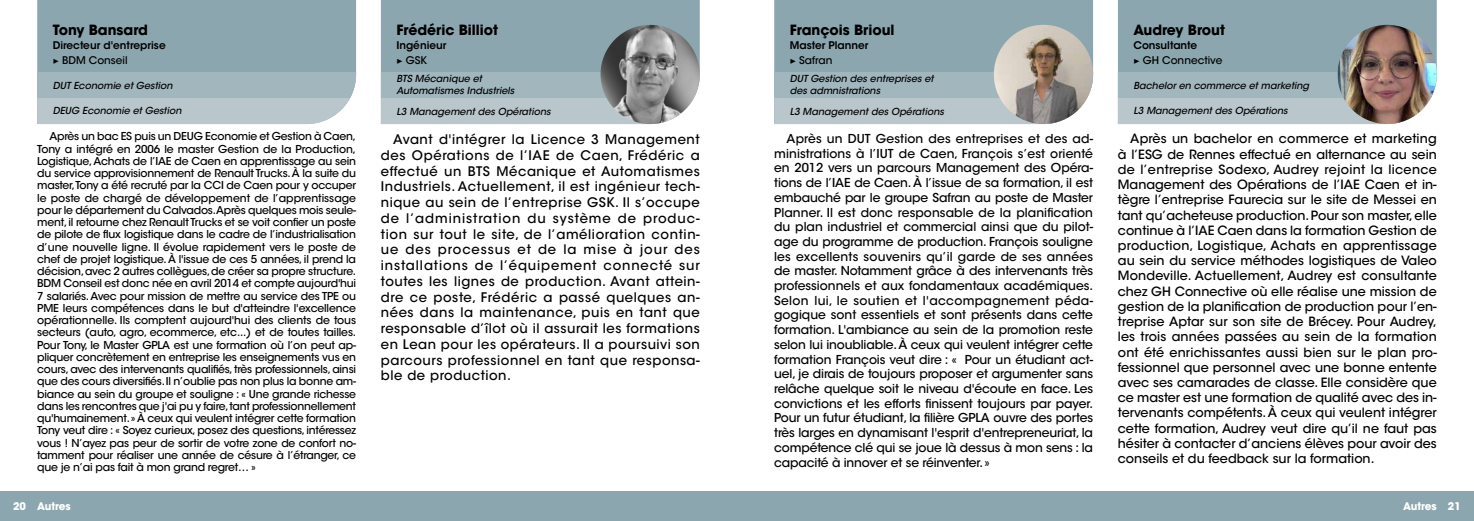
<style>
.page{position:relative;width:1474px;height:521px;background:#fff}
.page>*{position:absolute;margin:0;border:0;box-sizing:border-box;transform-origin:0 0}
.t1{font:700 14px "ITC Avant Garde Std";color:#000}
.t2{font:500 13.12px/15.8px "ITC Avant Garde Std";letter-spacing:.04em;color:#000;text-align:justify}
.t3{font:500 12.69px/15.2px "ITC Avant Garde Std";color:#000;text-align:justify}
.t4{font:500 12.25px/14.7px "ITC Avant Garde Std";letter-spacing:-.01em;color:#000;text-align:justify}
.t5{font:500 10.85px/12.2px "ITC Avant Garde Std";letter-spacing:-.02em;color:#000;text-align:justify}
.t6{font:600 10.5px/15px "ITC Avant Garde Std";color:#000}
.t7{font:500 10.5px/15px "ITC Avant Garde Std";color:#000}
.t8{font:700 10.5px "ITC Avant Garde Std";color:#fff}
.t9{font:italic 500 9.62px/11.5px "ITC Avant Garde Std";color:#000}
.s1{font-family:"Minion Pro";font-weight:500}
.s2{font-weight:500}
.s3{font-weight:600}
.s4{font-family:"Minion Pro"}
</style>
<div class="page">
<div style="left:774px;top:0;width:319px;height:72px;background:#8ca6af"></div>
<div style="left:1117px;top:0;width:319px;height:72px;background:#8ca6af"></div>
<svg style="left:774px;top:72px;width:319px;height:52px;background:#b1c1c7"></svg>
<svg style="left:1117px;top:72px;width:319px;height:52px;background:#b1c1c6"></svg>
<img style="left:993px;top:25px;width:100px;height:99px;border-radius:50px">
<img style="left:1337px;top:25px;width:99px;height:99px;border-radius:50px">
<div style="left:37px;top:0;width:319px;height:72px;background:#8ca6af"></div>
<div style="left:381px;top:0;width:318px;height:72px;background:#8ca6af"></div>
<svg style="left:37px;top:72px;width:319px;height:52px;background:#afc0c6"></svg>
<svg style="left:381px;top:72px;width:318px;height:52px;background:#b1c1c6"></svg>
<img style="left:600px;top:25px;width:99px;height:99px;border-radius:50px">
<div style="left:0;top:491px;width:737px;height:30px;background:#8ca6af"></div>
<div style="left:737px;top:491px;width:736px;height:30px;background:#8ca6af"></div>
<p class="t1" style="left:53px;top:21px;width:97px">Tony Bansard</p>
<p class="t6" style="left:53px;top:38px;width:114px">Directeur d'entreprise <span class="s1">▶</span> <span class="s2">BDM Conseil</span></p>
<p class="t9" style="left:53px;top:80px;width:121px">DUT Economie et Gestion</p>
<p class="t9" style="left:53px;top:105px;width:130px">DEUG Economie et Gestion</p>
<p class="t5" style="left:37px;top:130px;width:320px;text-indent:12px">Après un bac ES puis un DEUG Economie et Gestion à Caen, Tony a intégré en 2006 le master Gestion de la Production, Logistique, Achats de l’IAE de Caen en apprentissage au sein du service approvisionnement de Renault Trucks. À la suite du master,Tony a été recruté par la CCI de Caen pour y occuper le poste de chargé de développement de l’apprentissage pour le département du Calvados.Après quelques mois seule&shy;ment,il retourne chez Renault Trucks et se voit confier un poste de pilote de flux logistique dans le cadre de l’industrialisation d’une nouvelle ligne. Il évolue rapidement vers le poste de chef de projet logistique. À l'issue de ces 5 années, il prend la décision,avec 2 autres collègues,de créer sa propre structure.<br>BDM Conseil est donc née en avril 2014 et compte aujourd'hui 7 salariés. Avec pour mission de mettre au service des TPE ou PME leurs compétences dans le but d'atteindre l'excellence opérationnelle. Ils comptent aujourd'hui des clients de tous secteurs (auto, agro, ecommerce, etc...) et de toutes tailles.<br>Pour Tony, le Master GPLA est une formation où l’on peut ap&shy;pliquer concrètement en entreprise les enseignements vus en cours,avec des intervenants qualifiés,très professionnels,ainsi que des cours diversifiés.Il n’oublie pas non plus la bonne am&shy;biance au sein du groupe et souligne : « Une grande richesse dans les rencontres que j'ai pu y faire,tant professionnellement qu'humainement. » À ceux qui veulent intégrer cette formation Tony veut dire : « Soyez curieux, posez des questions, intéressez vous ! N’ayez pas peur de sortir de votre zone de confort no&shy;tamment pour réaliser une année de césure à l’étranger, ce que je n’ai pas fait à mon grand regret… »</p>
<p class="t1" style="left:396px;top:21px;width:103px">Frédéric Billiot</p>
<p class="t6" style="left:396px;top:38px;width:52px">Ingénieur <span class="s1">▶</span> <span class="s2">GSK</span></p>
<p class="t9" style="left:396px;top:73px;width:119px">BTS Mécanique et<br>Automatismes Industriels</p>
<p class="t9" style="left:396px;top:105px;width:156px">L3 Management des Opérations</p>
<p class="t2" style="left:381px;top:131px;width:320px;text-indent:12px">Avant d'intégrer la Licence 3 Management des Opérations de l’IAE de Caen, Frédéric a effectué un BTS Mécanique et Automatismes Industriels. Actuellement, il est ingénieur tech&shy;nique au sein de l’entreprise GSK. Il s’occupe de l’administration du système de produc&shy;tion sur tout le site, de l’amélioration contin&shy;ue des processus et de la mise à jour des installations de l’équipement connecté sur toutes les lignes de production. Avant attein&shy;dre ce poste, Frédéric a passé quelques an&shy;nées dans la maintenance, puis en tant que responsable d’îlot où il assurait les formations en Lean pour les opérateurs. Il a poursuivi son parcours professionnel en tant que responsa&shy;ble de production.</p>
<p class="t1" style="left:789px;top:21px;width:106px">François Brioul</p>
<p class="t6" style="left:789px;top:38px;width:80px">Master Planner <span class="s1">▶</span> <span class="s2">Safran</span></p>
<p class="t9" style="left:789px;top:73px;width:145px">DUT Gestion des entreprises et des admnistrations</p>
<p class="t9" style="left:789px;top:105px;width:156px">L3 Management des Opérations</p>
<p class="t4" style="left:774px;top:131px;width:320px;text-indent:12px">Après un DUT Gestion des entreprises et des ad&shy;ministrations à l’IUT de Caen, François s’est orienté en 2012 vers un parcours Management des Opéra&shy;tions de l’IAE de Caen. À l’issue de sa formation, il est embauché par le groupe Safran au poste de Master Planner. Il est donc responsable de la planification du plan industriel et commercial ainsi que du pilot&shy;age du programme de production. François souligne les excellents souvenirs qu’il garde de ses années de master. Notamment grâce à des intervenants très professionnels et aux fondamentaux académiques.<br>Selon lui, le soutien et l'accompagnement péda&shy;gogique sont essentiels et sont présents dans cette formation. L'ambiance au sein de la promotion reste selon lui inoubliable. À ceux qui veulent intégrer cette formation François veut dire : « Pour un étudiant act&shy;uel, je dirais de toujours proposer et argumenter sans relâche quelque soit le niveau d'écoute en face. Les convictions et les efforts finissent toujours par payer.<br>Pour un futur étudiant, la filière GPLA ouvre des portes très larges en dynamisant l'esprit d'entrepreneuriat, la compétence clé qui se joue là dessus à mon sens : la capacité à innover et se réinventer. »</p>
<p class="t1" style="left:1133px;top:21px;width:93px">Audrey Brout</p>
<p class="t7" style="left:1133px;top:38px;width:90px"><span class="s3">Consultante<br></span><span class="s4">▶</span> GH Connective</p>
<p class="t9" style="left:1133px;top:80px;width:177px">Bachelor en commerce et marketing</p>
<p class="t9" style="left:1133px;top:105px;width:156px">L3 Management des Opérations</p>
<p class="t3" style="left:1117px;top:131px;width:320px;text-indent:12px">Après un bachelor en commerce et marketing à l’ESG de Rennes effectué en alternance au sein de l’entreprise Sodexo, Audrey rejoint la licence Management des Opérations de l’IAE Caen et in&shy;tègre l’entreprise Faurecia sur le site de Messei en tant qu’acheteuse production. Pour son master, elle continue à l’IAE Caen dans la formation Gestion de production, Logistique, Achats en apprentissage au sein du service méthodes logistiques de Valeo Mondeville. Actuellement, Audrey est consultante chez GH Connective où elle réalise une mission de gestion de la planification de production pour l’en&shy;treprise Aptar sur son site de Brécey. Pour Audrey, les trois années passées au sein de la formation ont été enrichissantes aussi bien sur le plan pro&shy;fessionnel que personnel avec une bonne entente avec ses camarades de classe. Elle considère que ce master est une formation de qualité avec des in&shy;tervenants compétents. À ceux qui veulent intégrer cette formation, Audrey veut dire qu’il ne faut pas hésiter à contacter d’anciens élèves pour avoir des conseils et du feedback sur la formation.</p>
<p class="t8" style="left:13px;top:499px;width:59px">20 Autres</p>
<p class="t8" style="left:1403px;top:499px;width:59px">Autres 21</p>
</div>
